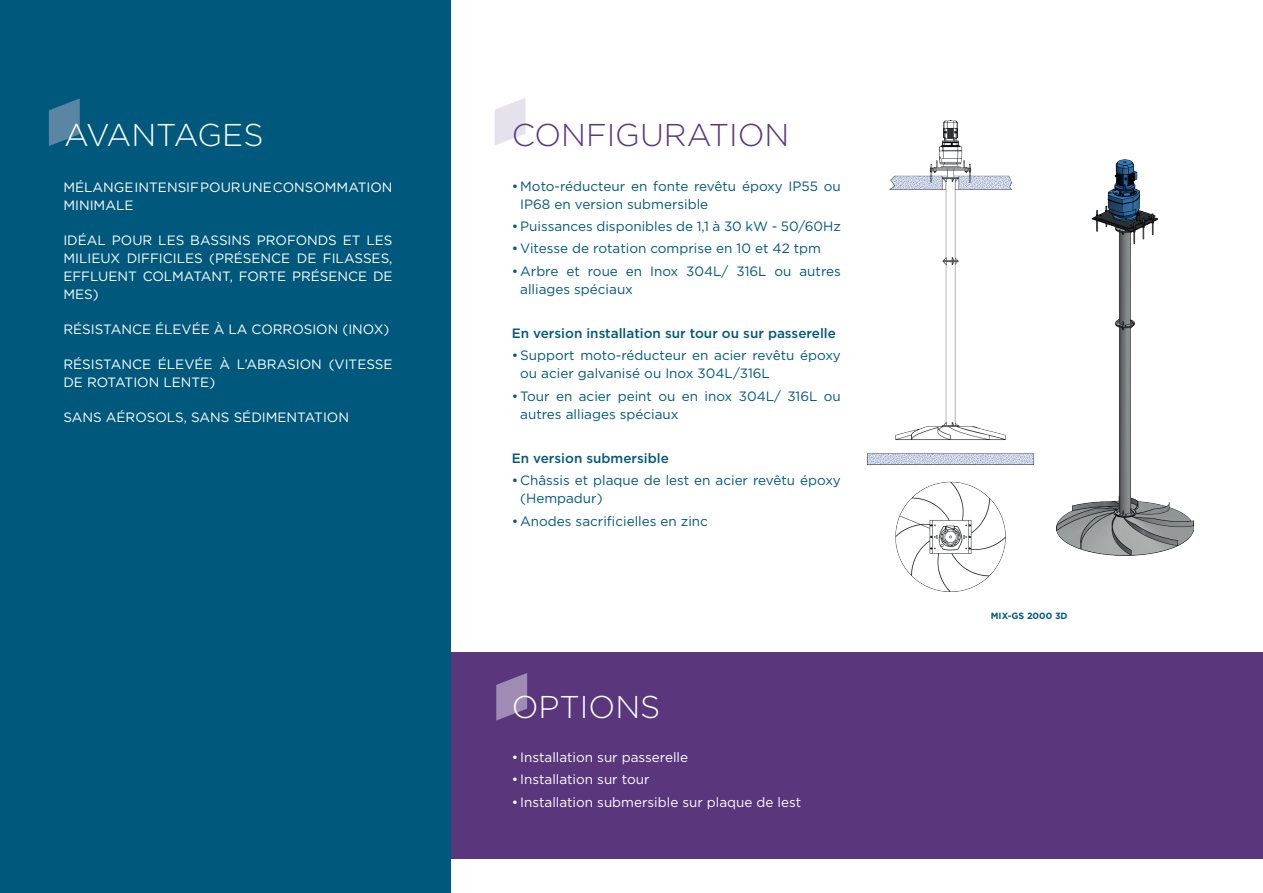
<style>
.page{position:relative;width:1263px;height:893px;background:#fff}
.page>*{position:absolute;margin:0;border:0;box-sizing:border-box;transform-origin:0 0}
.t1{font:300 31.5px "Gotham";color:#5a367d}
.t2{font:300 31.5px "Gotham";letter-spacing:-.02em;color:#fff}
.t3{font:300 31.5px "Gotham";color:#fff}
.t4{font:13.5px/18px "Gotham";color:#00597d}
.t5{font:13.5px/18px "Gotham";color:#fff}
.t6{font:500 13.5px "Gotham";color:#00597d}
.t7{font:700 9px "Gotham";color:#00597d}
</style>
<div class="page">
<div style="left:0;top:652px;width:1263px;height:207px;background:#5a367d"></div>
<img style="left:868px;top:120px;width:325px;height:471px">
<div style="left:0;top:0;width:451px;height:893px;background:#00597d"></div>
<svg style="left:49px;top:98px;width:31px;height:48px"></svg>
<svg style="left:495px;top:98px;width:30px;height:47px"></svg>
<svg style="left:496px;top:673px;width:31px;height:47px"></svg>
<h1 class="t2" style="left:64px;top:115px;width:201px">AVANTAGES</h1>
<p class="t5" style="left:63px;top:177px;width:331px">MÉLANGE INTENSIF POUR UNE CONSOMMATION<br>MINIMALE</p>
<p class="t5" style="left:63px;top:230px;width:331px;text-align:justify">IDÉAL POUR LES BASSINS PROFONDS ET LES MILIEUX DIFFICILES (PRÉSENCE DE FILASSES, EFFLUENT COLMATANT, FORTE PRÉSENCE DE MES)</p>
<p class="t5" style="left:63px;top:319px;width:327px">RÉSISTANCE ÉLEVÉE À LA CORROSION (INOX)</p>
<p class="t5" style="left:63px;top:354px;width:331px">RÉSISTANCE ÉLEVÉE À L’ABRASION (VITESSE<br>DE ROTATION LENTE)</p>
<p class="t5" style="left:63px;top:407px;width:287px">SANS AÉROSOLS, SANS SÉDIMENTATION</p>
<h1 class="t1" style="left:512px;top:115px;width:279px">CONFIGURATION</h1>
<p class="t4" style="left:520px;top:177px;width:322px;text-indent:-9px">• Moto-réducteur en fonte revêtu époxy IP55 ou<br>IP68 en version submersible</p>
<p class="t4" style="left:512px;top:217px;width:331px">•Puissances disponibles de 1,1 à 30 kW - 50/60Hz</p>
<p class="t4" style="left:512px;top:239px;width:311px">• Vitesse de rotation comprise en 10 et 42 tpm</p>
<p class="t4" style="left:520px;top:262px;width:322px;text-indent:-9px">•Arbre et roue en Inox 304L/ 316L ou autres alliages spéciaux</p>
<p class="t6" style="left:512px;top:325px;width:326px">En version installation sur tour ou sur passerelle</p>
<p class="t4" style="left:520px;top:346px;width:322px;text-indent:-9px">•Support moto-réducteur en acier revêtu époxy ou acier galvanisé ou Inox 304L/316L</p>
<p class="t4" style="left:520px;top:387px;width:322px;text-indent:-9px">•Tour en acier peint ou en inox 304L/ 316L ou autres alliages spéciaux</p>
<p class="t6" style="left:512px;top:450px;width:159px">En version submersible</p>
<p class="t4" style="left:520px;top:471px;width:322px;text-indent:-9px">• Châssis et plaque de lest en acier revêtu époxy (Hempadur)</p>
<p class="t4" style="left:512px;top:512px;width:198px">•Anodes sacrificielles en zinc</p>
<h1 class="t3" style="left:512px;top:687px;width:150px">OPTIONS</h1>
<p class="t5" style="left:512px;top:748px;width:178px">• Installation sur passerelle</p>
<p class="t5" style="left:512px;top:770px;width:139px">• Installation sur tour</p>
<p class="t5" style="left:512px;top:792px;width:291px">• Installation submersible sur plaque de lest</p>
<p class="t7" style="left:991px;top:610px;width:78px">MIX-GS 2000 3D</p>
</div>
